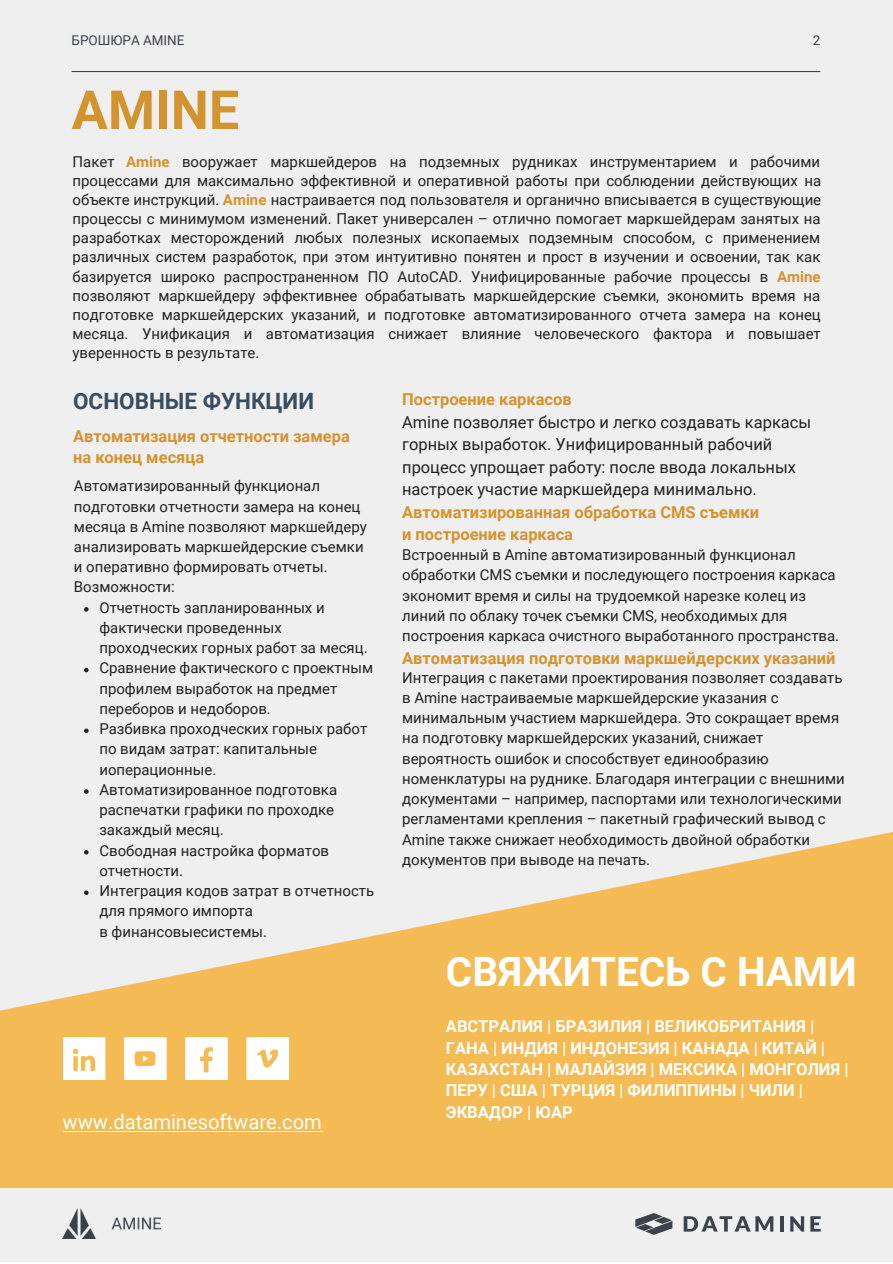
<style>
.page{position:relative;width:893px;height:1264px;background:#fff}
.page>*{position:absolute;margin:0;border:0;box-sizing:border-box;transform-origin:0 0}
.t1{font:700 53.85px "Roboto";color:#d3942f}
.t2{font:700 40.35px "Roboto";color:#fff}
.t3{font:700 22.5px "Roboto";color:#364d62}
.t4{font:20.25px "Roboto";color:#fff}
.t5{font:700 16.5px/21.3px "Roboto";color:#d3942f}
.t6{font:16.5px/22.5px "Roboto";color:#222}
.t7{font:700 16.5px/21.3px "Roboto";color:#fff}
.t8{font:15px/20.2px "Roboto";color:#222}
.t9{font:13.5px "Roboto";color:#3e424b}
.s1{font-weight:700;color:#d3942f}
</style>
<div class="page">
<div style="left:0;top:0;width:892px;height:1261px;background:#efefef"></div>
<svg style="left:0;top:832px;width:892px;height:355px;fill:#f4ba53"></svg>
<hr style="left:72px;top:71px;width:748px;height:1px;background:#3e424b">
<div style="left:0;top:1187px;width:892px;height:75px;background:#efefef"></div>
<svg style="left:683px;top:1216px;width:90px;height:15px"></svg>
<hr style="left:780px;top:1216px;width:3px;height:15px;background:#3e424b">
<svg style="left:790px;top:1216px;width:14px;height:15px"></svg>
<svg style="left:810px;top:1216px;width:10px;height:15px"></svg>
<svg style="left:635px;top:1213px;width:37px;height:21px"></svg>
<svg style="left:185px;top:1037px;width:43px;height:42px"></svg>
<svg style="left:246px;top:1037px;width:43px;height:42px"></svg>
<svg style="left:63px;top:1037px;width:42px;height:42px"></svg>
<svg style="left:124px;top:1037px;width:43px;height:42px"></svg>
<img style="left:63px;top:1208px;width:97px;height:30px">
<hr style="left:63px;top:1130px;width:259px;height:1px;background:#fff">
<svg style="left:84px;top:607px;width:5px;height:4px"></svg>
<svg style="left:84px;top:668px;width:5px;height:4px"></svg>
<svg style="left:84px;top:728px;width:5px;height:5px"></svg>
<svg style="left:84px;top:789px;width:5px;height:4px"></svg>
<svg style="left:84px;top:850px;width:5px;height:4px"></svg>
<svg style="left:84px;top:890px;width:5px;height:5px"></svg>
<p class="t9" style="left:72px;top:32px;width:114px">БРОШЮРА AMINE</p>
<p class="t9" style="left:812px;top:32px;width:9px">2</p>
<h1 class="t1" style="left:72px;top:79px;width:169px">AMINE</h1>
<p class="t8" style="left:72px;top:152px;width:750px;line-height:19px;text-align:justify">Пакет <span class="s1">Amine</span> вооружает маркшейдеров на подземных рудниках инструментарием и рабочими процессами для максимально эффективной и оперативной работы при соблюдении действующих на объекте инструкций. <span class="s1">Amine</span> настраивается под пользователя и органично вписывается в существующие процессы с минимумом изменений. Пакет универсален – отлично помогает маркшейдерам занятых на разработках месторождений любых полезных ископаемых подземным способом, с применением различных систем разработок, при этом интуитивно понятен и прост в изучении и освоении, так как базируется широко распространенном ПО AutoCAD. Унифицированные рабочие процессы в <span class="s1">Amine </span>позволяют маркшейдеру эффективнее обрабатывать маркшейдерские съемки, экономить время на подготовке маркшейдерских указаний, и подготовке автоматизированного отчета замера на конец месяца. Унификация и автоматизация снижает влияние человеческого фактора и повышает уверенность в результате.</p>
<h3 class="t3" style="left:73px;top:388px;width:242px">ОСНОВНЫЕ ФУНКЦИИ</h3>
<p class="t5" style="left:73px;top:425px;width:278px">Автоматизация отчетности замера на конец месяца</p>
<p class="t8" style="left:74px;top:476px;width:294px">Автоматизированный функционал подготовки отчетности замера на конец месяца в Amine позволяют маркшейдеру анализировать маркшейдерские съемки и оперативно формировать отчеты.<br>Возможности:</p>
<p class="t8" style="left:99px;top:597px;width:276px">Отчетность запланированных и фактически проведенных проходческих горных работ за месяц.<br>Сравнение фактического с проектным профилем выработок на предмет переборов и недоборов.<br>Разбивка проходческих горных работ по видам затрат: капитальные иоперационные.<br>Автоматизированное подготовка распечатки графики по проходке закаждый месяц.<br>Свободная настройка форматов отчетности.<br>Интеграция кодов затрат в отчетность для прямого импорта<br>в финансовыесистемы.</p>
<h3 class="t4" style="left:63px;top:1110px;width:261px">www.dataminesoftware.com</h3>
<p class="t5" style="left:402px;top:389px;width:171px">Построение каркасов</p>
<p class="t6" style="left:402px;top:411px;width:410px">Amine позволяет быстро и легко создавать каркасы горных выработок. Унифицированный рабочий процесс упрощает работу: после ввода локальных настроек участие маркшейдера минимально.</p>
<p class="t5" style="left:402px;top:501px;width:358px;line-height:22.5px">Автоматизированная обработка CMS съемки и построение каркаса</p>
<p class="t8" style="left:402px;top:545px;width:438px">Встроенный в Amine автоматизированный функционал обработки CMS съемки и последующего построения каркаса экономит время и силы на трудоемкой нарезке колец из линий по облаку точек съемки CMS, необходимых для построения каркаса очистного выработанного пространства.</p>
<p class="t5" style="left:402px;top:647px;width:435px">Автоматизация подготовки маркшейдерских указаний</p>
<p class="t8" style="left:402px;top:667px;width:444px">Интеграция с пакетами проектирования позволяет создавать в Amine настраиваемые маркшейдерские указания с минимальным участием маркшейдера. Это сокращает время на подготовку маркшейдерских указаний, снижает вероятность ошибок и способствует единообразию номенклатуры на руднике. Благодаря интеграции с внешними документами – например, паспортами или технологическими регламентами крепления – пакетный графический вывод с Amine также снижает необходимость двойной обработки документов при выводе на печать.</p>
<h2 class="t2" style="left:446px;top:949px;width:412px">СВЯЖИТЕСЬ С НАМИ</h2>
<p class="t7" style="left:446px;top:1015px;width:404px">АВСТРАЛИЯ | БРАЗИЛИЯ | ВЕЛИКОБРИТАНИЯ | ГАНА | ИНДИЯ | ИНДОНЕЗИЯ | КАНАДА | КИТАЙ | КАЗАХСТАН | МАЛАЙЗИЯ | МЕКСИКА | МОНГОЛИЯ | ПЕРУ | США | ТУРЦИЯ | ФИЛИППИНЫ | ЧИЛИ | ЭКВАДОР | ЮАР</p>
</div>
